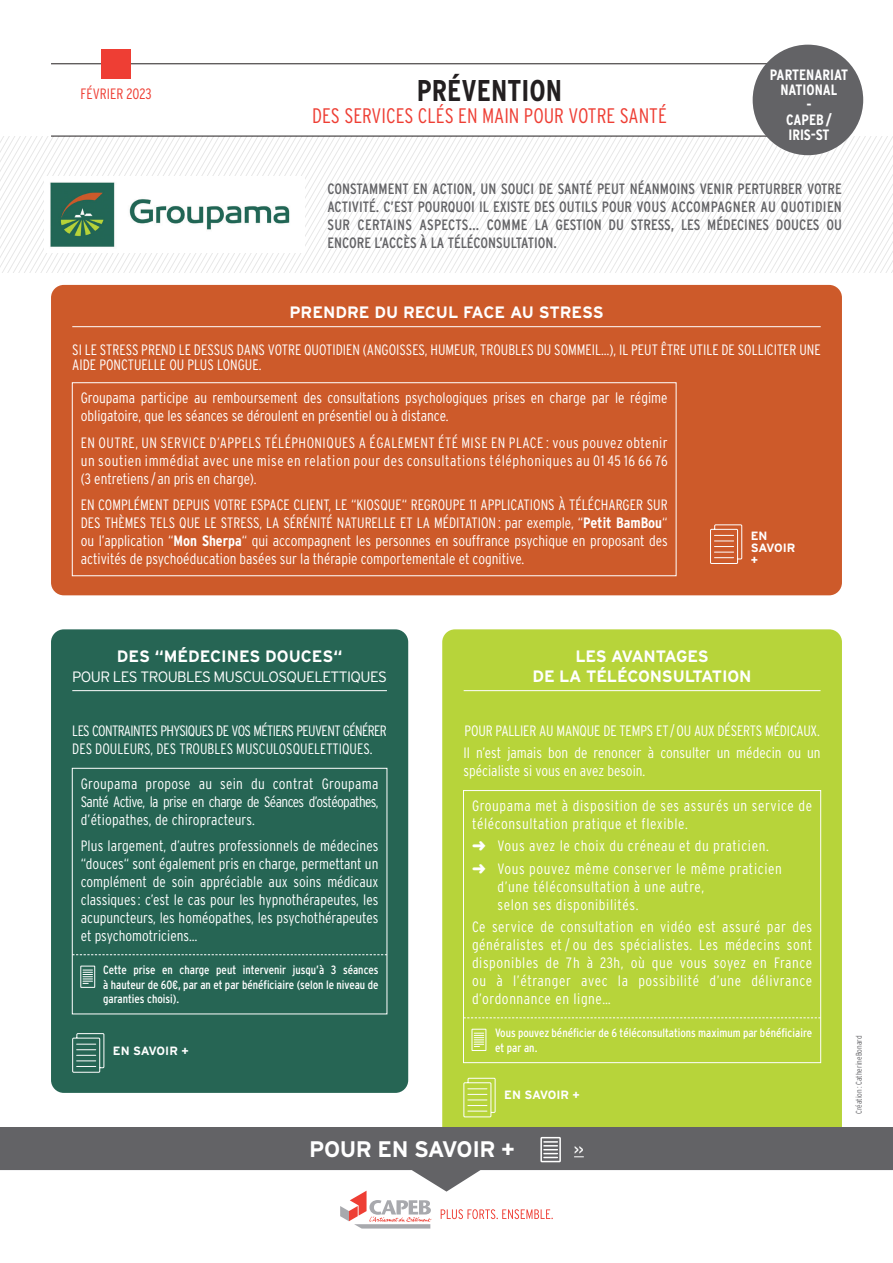
<style>
.page{position:relative;width:893px;height:1263px;background:#fff}
.page>*{position:absolute;margin:0;border:0;box-sizing:border-box;transform-origin:0 0}
.t1{font:700 30px "Interstate Condensed";color:#231f20}
.t2{font:700 22.5px "Interstate";letter-spacing:-.02em;color:#fff}
.t3{font:300 21px "Interstate Condensed";color:#ee3e34}
.t4{font:700 16.5px/19.5px "Interstate";letter-spacing:-.01em;color:#fff;text-align:center}
.t5{font:300 15px/18px "Interstate Condensed";color:#fff;text-align:justify}
.t6{font:15px/18px "Interstate Condensed";color:#636366;text-align:justify}
.t7{font:300 15px/18px "Interstate Condensed";letter-spacing:.04em;color:#fff}
.t8{font:300 15px/18px "Interstate Condensed";letter-spacing:-.04em;color:#fff}
.t9{font:300 15px "Interstate";letter-spacing:-.04em;color:#fff}
.t10{font:700 15px/15px "Interstate Condensed";color:#fff;text-align:center}
.t11{font:300 15px "Interstate Condensed";color:#ee3e34}
.t12{font:15px "Interstate Condensed";color:#fff}
.t13{font:12px/14.4px "Interstate Condensed";color:#fff}
.t14{font:700 12px/12px "Interstate";letter-spacing:-.015em;color:#fff}
.t15{font:300 8.25px "Interstate Condensed";color:#636366}
.s1{font-weight:700}
</style>
<div class="page">
<div style="left:51px;top:285px;width:791px;height:310px;background:#cd5a2a;border-radius:13px"></div>
<div style="left:442px;top:629px;width:400px;height:583px;background:#b7d43a;border-radius:13px"></div>
<div style="left:51px;top:629px;width:357px;height:464px;background:#266554;border-radius:13px"></div>
<hr style="left:464px;top:690px;width:356px;height:1px;background:#fff">
<div style="left:463px;top:790px;width:358px;height:273px;border:1px solid #fff"></div>
<svg style="left:463px;top:1017px;width:358px;height:1px"></svg>
<div style="left:472px;top:1029px;width:14px;height:22px;border:1px solid #fff"></div>
<svg style="left:474px;top:1033px;width:10px;height:14px"></svg>
<svg style="left:463px;top:1077px;width:33px;height:41px"></svg>
<hr style="left:72px;top:690px;width:315px;height:1px;background:#fff">
<div style="left:72px;top:768px;width:315px;height:246px;border:1px solid #fff"></div>
<svg style="left:72px;top:954px;width:315px;height:1px"></svg>
<div style="left:80px;top:966px;width:15px;height:22px;border:1px solid #fff"></div>
<svg style="left:83px;top:970px;width:10px;height:14px"></svg>
<svg style="left:72px;top:1033px;width:33px;height:40px"></svg>
<div style="left:0;top:1127px;width:893px;height:72px;background:#636366"></div>
<hr style="left:51px;top:63px;width:791px;height:1px;background:#231f20">
<div style="left:101px;top:49px;width:30px;height:30px;background:#ee3e34"></div>
<div style="left:0;top:1170px;width:893px;height:59px;background:#fff"></div>
<svg style="left:441px;top:1209px;width:112px;height:10px"></svg>
<svg style="left:340px;top:1191px;width:92px;height:37px"></svg>
<svg style="left:564px;top:136px;width:329px;height:136px"></svg>
<img style="left:50px;top:182px;width:240px;height:65px">
<hr style="left:72px;top:326px;width:749px;height:1px;background:#fff">
<div style="left:72px;top:382px;width:604px;height:194px;border:1px solid #fff"></div>
<div style="left:753px;top:45px;width:110px;height:110px;background:#636366;border-radius:50%"></div>
<div style="left:540px;top:1137px;width:21px;height:25px;border:2px solid #fff"></div>
<svg style="left:544px;top:1141px;width:13px;height:17px"></svg>
<svg style="left:710px;top:524px;width:32px;height:40px"></svg>
<p class="t11" style="left:80px;top:85px;width:73px">FÉVRIER 2023</p>
<h1 class="t1" style="left:417px;top:73px;width:147px">PRÉVENTION</h1>
<h3 class="t3" style="left:312px;top:104px;width:356px">DES SERVICES CLÉS EN MAIN POUR VOTRE SANTÉ</h3>
<p class="t10" style="left:770px;top:67px;width:80px">PARTENARIAT<br>NATIONAL<br>-<br>CAPEB/<br>IRIS-ST</p>
<p class="t6" style="left:327px;top:179px;width:516px">CONSTAMMENT EN ACTION, UN SOUCI DE SANTÉ PEUT NÉANMOINS VENIR PERTURBER VOTRE ACTIVITÉ. C’EST POURQUOI IL EXISTE DES OUTILS POUR VOUS ACCOMPAGNER AU QUOTIDIEN SUR CERTAINS ASPECTS… COMME LA GESTION DU STRESS, LES MÉDECINES DOUCES OU ENCORE L’ACCÈS À LA TÉLÉCONSULTATION.</p>
<p class="t4" style="left:289px;top:302px;width:316px">PRENDRE DU RECUL FACE AU STRESS</p>
<p class="t5" style="left:72px;top:342px;width:750px;line-height:15px">SI LE STRESS PREND LE DESSUS DANS VOTRE QUOTIDIEN (ANGOISSES, HUMEUR, TROUBLES DU SOMMEIL…), IL PEUT ÊTRE UTILE DE SOLLICITER UNE<br>AIDE PONCTUELLE OU PLUS LONGUE.</p>
<p class="t5" style="left:81px;top:389px;width:588px">Groupama participe au remboursement des consultations psychologiques prises en charge par le régime obligatoire, que les séances se déroulent en présentiel ou à distance.</p>
<p class="t5" style="left:81px;top:433px;width:588px">EN OUTRE, UN SERVICE D’APPELS TÉLÉPHONIQUES A ÉGALEMENT ÉTÉ MISE EN PLACE : vous pouvez obtenir un soutien immédiat avec une mise en relation pour des consultations téléphoniques au 01 45 16 66 76 (3 entretiens/ an pris en charge).</p>
<p class="t5" style="left:81px;top:496px;width:588px">EN COMPLÉMENT DEPUIS VOTRE ESPACE CLIENT, LE “KIOSQUE“ REGROUPE 11 APPLICATIONS À TÉLÉCHARGER SUR DES THÈMES TELS QUE LE STRESS, LA SÉRÉNITÉ NATURELLE ET LA MÉDITATION : par exemple, “<span class="s1">Petit BamBou</span>“ ou l’application “<span class="s1">Mon Sherpa</span>“ qui accompagnent les personnes en souffrance psychique en proposant des activités de psychoéducation basées sur la thérapie comportementale et cognitive.</p>
<p class="t14" style="left:751px;top:529px;width:46px">EN<br>SAVOIR +</p>
<p class="t4" style="left:117px;top:647px;width:227px">DES “MÉDECINES DOUCES“</p>
<p class="t9" style="left:72px;top:668px;width:316px">POUR LES TROUBLES MUSCULOSQUELETTIQUES</p>
<p class="t8" style="left:72px;top:721px;width:316px">LES CONTRAINTES PHYSIQUES DE VOS MÉTIERS PEUVENT GÉNÉRER<br>DES DOULEURS, DES TROUBLES MUSCULOSQUELETTIQUES.</p>
<p class="t5" style="left:81px;top:774px;width:299px">Groupama propose au sein du contrat Groupama Santé Active, la prise en charge de Séances d’ostéopathes, d’étiopathes, de chiropracteurs.</p>
<p class="t5" style="left:81px;top:837px;width:299px">Plus largement, d’autres professionnels de médecines “douces“ sont également pris en charge, permettant un complément de soin appréciable aux soins médicaux classiques: c’est le cas pour les hypnothérapeutes, les acupuncteurs, les homéopathes, les psychothérapeutes et psychomotriciens…</p>
<p class="t13" style="left:103px;top:963px;width:277px;text-align:justify">Cette prise en charge peut intervenir jusqu’à 3 séances à hauteur de 60€, par an et par bénéficiaire (selon le niveau de garanties choisi).</p>
<p class="t4" style="left:533px;top:647px;width:221px">LES AVANTAGES<br>DE LA TÉLÉCONSULTATION</p>
<p class="t5" style="left:463px;top:719px;width:359px;line-height:22.2px">POUR PALLIER AU MANQUE DE TEMPS ET /OU AUX DÉSERTS MÉDICAUX.<br>Il n’est jamais bon de renoncer à consulter un médecin ou un</p>
<p class="t5" style="left:463px;top:762px;width:183px">spécialiste si vous en avez besoin.</p>
<p class="t7" style="left:472px;top:797px;width:342px">Groupama met à disposition de ses assurés un service de téléconsultation pratique et flexible.</p>
<p class="t7" style="left:472px;top:835px;width:311px;line-height:22.2px">➜ Vous avez le choix du créneau et du praticien. ➜ Vous pouvez même conserver le même praticien</p>
<p class="t7" style="left:497px;top:877px;width:208px">d’une téléconsultation à une autre, selon ses disponibilités.</p>
<p class="t5" style="left:472px;top:917px;width:342px">Ce service de consultation en vidéo est assuré par des généralistes et / ou des spécialistes. Les médecins sont disponibles de 7h à 23h, où que vous soyez en France ou à l’étranger avec la possibilité d’une délivrance d’ordonnance en ligne…</p>
<p class="t13" style="left:495px;top:1026px;width:319px">Vous pouvez bénéficier de 6 téléconsultations maximum par bénéficiaire et par an.</p>
<p class="t14" style="left:504px;top:1089px;width:77px">EN SAVOIR +</p>
<p class="t14" style="left:113px;top:1044px;width:77px">EN SAVOIR +</p>
<p class="t15" style="left:854px;top:1114px;width:80px;rotate:-90deg">Création : CatherineBonard</p>
<h2 class="t2" style="left:309px;top:1136px;width:207px">POUR EN SAVOIR +</h2>
<p class="t12" style="left:574px;top:1141px;width:11px">&gt;&gt;</p>
</div>
